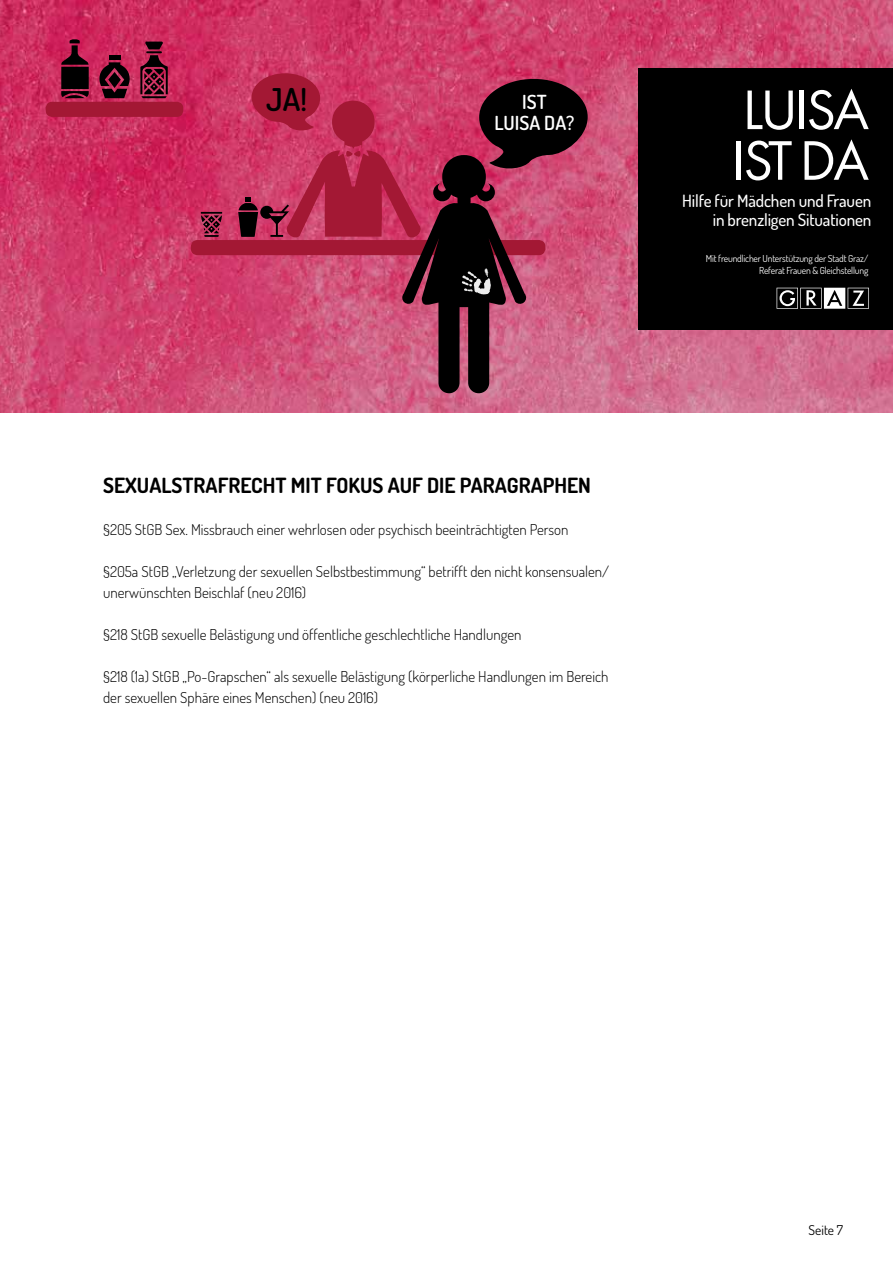
<style>
.page{position:relative;width:893px;height:1263px;background:#fff}
.page>*{position:absolute;margin:0;border:0;box-sizing:border-box;transform-origin:0 0}
.t1{font:57.75px/50.7px "Futura PT";letter-spacing:-.05em;color:#fff}
.t2{font:600 31.35px "Dosis";color:#000}
.t3{font:700 21px "Dosis";color:#000}
.t4{font:600 19.5px/21.1px "Dosis";color:#fff;text-align:center}
.t5{font:500 16.95px/18.9px "Dosis";letter-spacing:-.01em;color:#fff;text-align:right}
.t6{font:300 15px/21px "Dosis";color:#000}
.t7{font:13.5px "Dosis";color:#000}
.t8{font:9.6px/11.9px "Dosis";letter-spacing:-.02em;color:#fff;text-align:right}
</style>
<div class="page">
<img style="left:0;top:0;width:893px;height:412px">
<div style="left:638px;top:68px;width:255px;height:262px;background:#000"></div>
<svg style="left:777px;top:288px;width:92px;height:21px"></svg>
<div style="left:46px;top:102px;width:137px;height:15px;background:#a31834;border-radius:7px"></div>
<svg style="left:140px;top:42px;width:28px;height:56px;background:#6d1933"></svg>
<svg style="left:98px;top:62px;width:33px;height:36px"></svg>
<div style="left:109px;top:55px;width:11px;height:5px;background:#000"></div>
<svg style="left:61px;top:39px;width:28px;height:26px"></svg>
<div style="left:61px;top:67px;width:28px;height:22px;background:#000"></div>
<svg style="left:61px;top:91px;width:28px;height:7px"></svg>
<div style="left:191px;top:240px;width:354px;height:15px;background:#a31834;border-radius:7px"></div>
<svg style="left:201px;top:212px;width:21px;height:25px"></svg>
<svg style="left:238px;top:73px;width:350px;height:320px;background:#a63959"></svg>
<h2 class="t2" style="left:266px;top:79px;width:42px">JA!</h2>
<h3 class="t4" style="left:495px;top:91px;width:81px">IST<br>LUISA DA?</h3>
<h1 class="t1" style="left:732px;top:84px;width:139px">LUISA<br>IST DA</h1>
<p class="t5" style="left:682px;top:191px;width:191px">Hilfe für Mädchen und Frauen in brenzligen Situationen</p>
<p class="t8" style="left:706px;top:252px;width:164px">Mit freundlicher Unterstützung der Stadt Graz/<br>Referat Frauen &amp; Gleichstellung</p>
<h3 class="t3" style="left:103px;top:471px;width:489px">SEXUALSTRAFRECHT MIT FOKUS AUF DIE PARAGRAPHEN</h3>
<p class="t6" style="left:103px;top:518px;width:467px">§205 StGB Sex. Missbrauch einer wehrlosen oder psychisch beeinträchtigten Person</p>
<p class="t6" style="left:103px;top:560px;width:508px">§205a StGB „Verletzung der sexuellen Selbstbestimmung“ betrifft den nicht konsensualen/ unerwünschten Beischlaf (neu 2016)</p>
<p class="t6" style="left:103px;top:623px;width:420px">§218 StGB sexuelle Belästigung und öffentliche geschlechtliche Handlungen</p>
<p class="t6" style="left:103px;top:665px;width:507px">§218 (1a) StGB „Po-Grapschen“ als sexuelle Belästigung (körperliche Handlungen im Bereich der sexuellen Sphäre eines Menschen) (neu 2016)</p>
<p class="t7" style="left:809px;top:1221px;width:36px">Seite 7</p>
</div>
